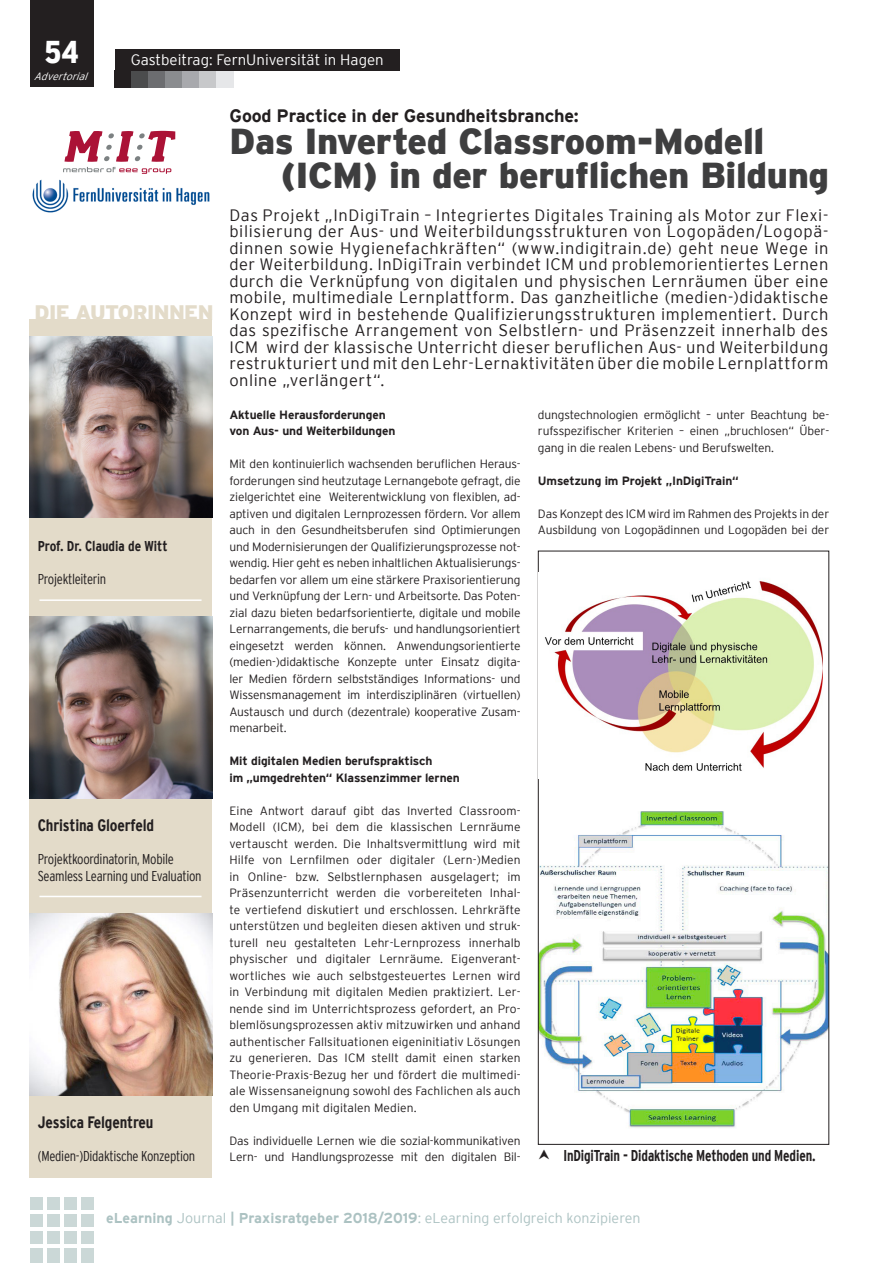
<style>
.page{position:relative;width:893px;height:1263px;background:#fff}
.page>*{position:absolute;margin:0;border:0;box-sizing:border-box;transform-origin:0 0}
.t1{font:900 36px/34.5px "Interstate";letter-spacing:-.01em;color:#3e3e3f}
.t2{font:900 condensed 31.5px "Interstate";color:#fff}
.t3{font:900 21px "Interstate";letter-spacing:-.03em;color:#e3dbc9}
.t4{font:700 18px "Interstate";letter-spacing:-.01em;color:#231f20}
.t5{font:300 16.5px/16.5px "Interstate";letter-spacing:.03em;color:#231f20;text-align:justify}
.t6{font:700 condensed 16.5px "Interstate";letter-spacing:-.01em;color:#231f20}
.t7{font:700 condensed 15.6px "Interstate";letter-spacing:-.01em;color:#231f20;scale:.91 1}
.t8{font:300 15px "Interstate";color:#fff}
.t9{font:300 condensed 14.25px/16.5px "Interstate";letter-spacing:-.02em;color:#231f20}
.t10{font:300 14.25px "Interstate";color:#acc2c2}
.t11{font:700 condensed 14.25px "Interstate";color:#231f20}
.t12{font:300 12px/16.5px "Interstate";letter-spacing:-.01em;color:#231f20;text-align:justify}
.t13{font:700 12px/16.5px "Interstate";letter-spacing:-.01em;color:#231f20}
.t14{font:italic 300 10.5px "Interstate";color:#fff}
.s1{font-weight:700}
</style>
<div class="page">
<div style="left:30px;top:0;width:64px;height:87px;background:#231f20"></div>
<div style="left:30px;top:1248px;width:13px;height:15px;background:#cbd8d7"></div>
<div style="left:30px;top:1231px;width:13px;height:13px;background:#cbd8d7"></div>
<div style="left:47px;top:1231px;width:13px;height:13px;background:#cbd8d7"></div>
<div style="left:64px;top:1231px;width:13px;height:13px;background:#cbd8d7"></div>
<div style="left:81px;top:1231px;width:13px;height:13px;background:#cbd8d7"></div>
<div style="left:30px;top:1214px;width:13px;height:13px;background:#cbd8d7"></div>
<div style="left:47px;top:1214px;width:13px;height:13px;background:#cbd8d7"></div>
<div style="left:64px;top:1214px;width:13px;height:13px;background:#cbd8d7"></div>
<div style="left:81px;top:1214px;width:13px;height:13px;background:#cbd8d7"></div>
<div style="left:47px;top:1248px;width:13px;height:15px;background:#cbd8d7"></div>
<div style="left:64px;top:1248px;width:13px;height:15px;background:#cbd8d7"></div>
<div style="left:81px;top:1248px;width:13px;height:15px;background:#cbd8d7"></div>
<div style="left:30px;top:1197px;width:13px;height:13px;background:#cbd8d7"></div>
<div style="left:47px;top:1197px;width:13px;height:13px;background:#cbd8d7"></div>
<div style="left:64px;top:1197px;width:13px;height:13px;background:#cbd8d7"></div>
<div style="left:81px;top:1197px;width:13px;height:13px;background:#cbd8d7"></div>
<div style="left:115px;top:70px;width:17px;height:17px;background:#231f20"></div>
<div style="left:132px;top:70px;width:17px;height:17px;background:#4b4c4d"></div>
<div style="left:149px;top:70px;width:17px;height:17px;background:#6c6d70"></div>
<div style="left:166px;top:70px;width:17px;height:17px;background:#8a8c8f"></div>
<div style="left:183px;top:70px;width:17px;height:17px;background:#a8a9ad"></div>
<div style="left:200px;top:70px;width:17px;height:17px;background:#c7c8ca"></div>
<div style="left:217px;top:70px;width:17px;height:17px;background:#e6e7e9"></div>
<div style="left:115px;top:49px;width:285px;height:21px;background:#231f20"></div>
<img style="left:540px;top:811px;width:287px;height:317px">
<div style="left:29px;top:320px;width:183px;height:858px;background:#e3dbc9"></div>
<img style="left:30px;top:336px;width:183px;height:182px">
<img style="left:30px;top:914px;width:182px;height:181px">
<img style="left:30px;top:617px;width:183px;height:181px">
<hr style="left:39px;top:896px;width:163px;height:1px;background:#fff">
<hr style="left:39px;top:599px;width:163px;height:2px;background:#fff">
<svg style="left:63px;top:131px;width:112px;height:43px"></svg>
<img style="left:32px;top:179px;width:178px;height:34px">
<img style="left:544px;top:581px;width:279px;height:190px">
<h2 class="t2" style="left:45px;top:35px;width:36px">54</h2>
<p class="t14" style="left:34px;top:71px;width:59px">Advertorial</p>
<p class="t8" style="left:131px;top:51px;width:254px">Gastbeitrag: FernUniversität in Hagen</p>
<h3 class="t4" style="left:230px;top:105px;width:351px">Good Practice in der Gesundheitsbranche:</h3>
<h1 class="t1" style="left:281px;top:123px;width:550px;text-indent:-51px">Das Inverted Classroom-Modell (ICM) in der beruflichen Bildung</h1>
<h3 class="t3" style="left:35px;top:300px;width:180px">DIE AUTORINNEN</h3>
<p class="t11" style="left:38px;top:538px;width:131px">Prof. Dr. Claudia de Witt</p>
<p class="t9" style="left:38px;top:570px;width:70px">Projektleiterin</p>
<h3 class="t6" style="left:38px;top:816px;width:118px">Christina Gloerfeld</h3>
<p class="t9" style="left:38px;top:851px;width:165px">Projektkoordinatorin, Mobile<br>Seamless Learning und Evaluation</p>
<h3 class="t6" style="left:38px;top:1113px;width:117px">Jessica Felgentreu</h3>
<p class="t9" style="left:38px;top:1148px;width:159px">(Medien-)Didaktische Konzeption</p>
<p class="t5" style="left:229px;top:206px;width:600px">Das Projekt „InDigiTrain – Integriertes Digitales Training als Motor zur Flexi&shy;bilisierung der Aus- und Weiterbildungsstrukturen von Logopäden/Logopä&shy;dinnen sowie Hygienefachkräften“ (www.indigitrain.de) geht neue Wege in der Weiterbildung. InDigiTrain verbindet ICM und problemorientiertes Lernen durch die Verknüpfung von digitalen und physischen Lernräumen über eine mobile, multimediale Lernplattform. Das ganzheitliche (medien-)didaktische Konzept wird in bestehende Qualifizierungsstrukturen implementiert. Durch das spezifische Arrangement von Selbstlern- und Präsenzzeit innerhalb des ICM wird der klassische Unterricht dieser beruflichen Aus- und Weiterbildung restrukturiert und mit den Lehr-Lernaktivitäten ü ber die mobile Lernplattform online „verlängert“.</p>
<p class="t13" style="left:229px;top:406px;width:168px">Aktuelle Herausforderungen von Aus- und Weiterbildungen</p>
<p class="t12" style="left:229px;top:456px;width:293px">Mit den kontinuierlich wachsenden beruflichen Heraus&shy;forderungen sind heutzutage Lernangebote gefragt, die zielgerichtet eine Weiterentwicklung von flexiblen, ad&shy;aptiven und digitalen Lernprozessen fördern. Vor allem auch in den Gesundheitsberufen sind Optimierungen und Modernisierungen der Qualifizierungsprozesse not&shy;wendig. Hier geht es neben inhaltlichen Aktualisierungs&shy;bedarfen vor allem um eine stärkere Praxisorientierung und Verknüpfung der Lern- und Arbeitsorte. Das Poten&shy;zial dazu bieten bedarfsorientierte, digitale und mobile Lernarrangements, die berufs- und handlungsorientiert eingesetzt werden können. Anwendungsorientierte (medien-)didaktische Konzepte unter Einsatz digita&shy;ler Medien fördern selbstständiges Informations- und Wissensmanagement im interdisziplinären (virtuellen)<br>Austausch und durch (dezentrale) kooperative Zusam&shy;menarbeit.</p>
<p class="t13" style="left:229px;top:753px;width:232px">Mit digitalen Medien berufspraktisch<br>im „umgedrehten“ Klassenzimmer lernen</p>
<p class="t12" style="left:229px;top:802px;width:293px">Eine Antwort darauf gibt das Inverted Classroom-Modell (ICM), bei dem die klassischen Lernräume vertauscht werden. Die Inhaltsvermittlung wird mit Hilfe von Lernfilmen oder digitaler (Lern-)Medien in Online- bzw. Selbstlernphasen ausgelagert; im Präsenzunterricht werden die vorbereiteten Inhal&shy;te vertiefend diskutiert und erschlossen. Lehrkräfte unterstützen und begleiten diesen aktiven und struk&shy;turell neu gestalteten Lehr-Lernprozess innerhalb physischer und digitaler Lernräume. Eigenverant&shy;wortliches wie auch selbstgesteuertes Lernen wird in Verbindung mit digitalen Medien praktiziert. Ler&shy;nende sind im Unterrichtsprozess gefordert, an Pro&shy;blemlösungsprozessen aktiv mitzuwirken und anhand authentischer Fallsituationen eigeninitiativ Lösungen zu generieren. Das ICM stellt damit einen starken Theorie-Praxis-Bezug her und fördert die multimedi&shy;ale Wissensaneignung sowohl des Fachlichen als auch den Umgang mit digitalen Medien.</p>
<p class="t12" style="left:229px;top:1132px;width:293px">Das individuelle Lernen wie die sozial-kommunikativen<br>Lern- und Handlungsprozesse mit den digitalen Bil-</p>
<p class="t12" style="left:538px;top:406px;width:293px">dungstechnologien ermöglicht – unter Beachtung be&shy;rufsspezifischer Kriterien – einen „bruchlosen“ Über&shy;gang in die realen Lebens- und Berufswelten.</p>
<p class="t13" style="left:538px;top:472px;width:202px">Umsetzung im Projekt „InDigiTrain“</p>
<p class="t12" style="left:538px;top:505px;width:293px">Das Konzept des ICM wird im Rahmen des Projekts in der<br>Ausbildung von Logopädinnen und Logopäden bei der</p>
<h3 class="t7" style="left:563px;top:1147px;width:279px">InDigiTrain - Didaktische Methoden und Medien.</h3>
<p class="t10" style="left:106px;top:1209px;width:536px"><span class="s1">eLearning</span> Journal <span class="s1">| Praxisratgeber 2018/2019</span>: eLearning erfolgreich konzipieren</p>
</div>
